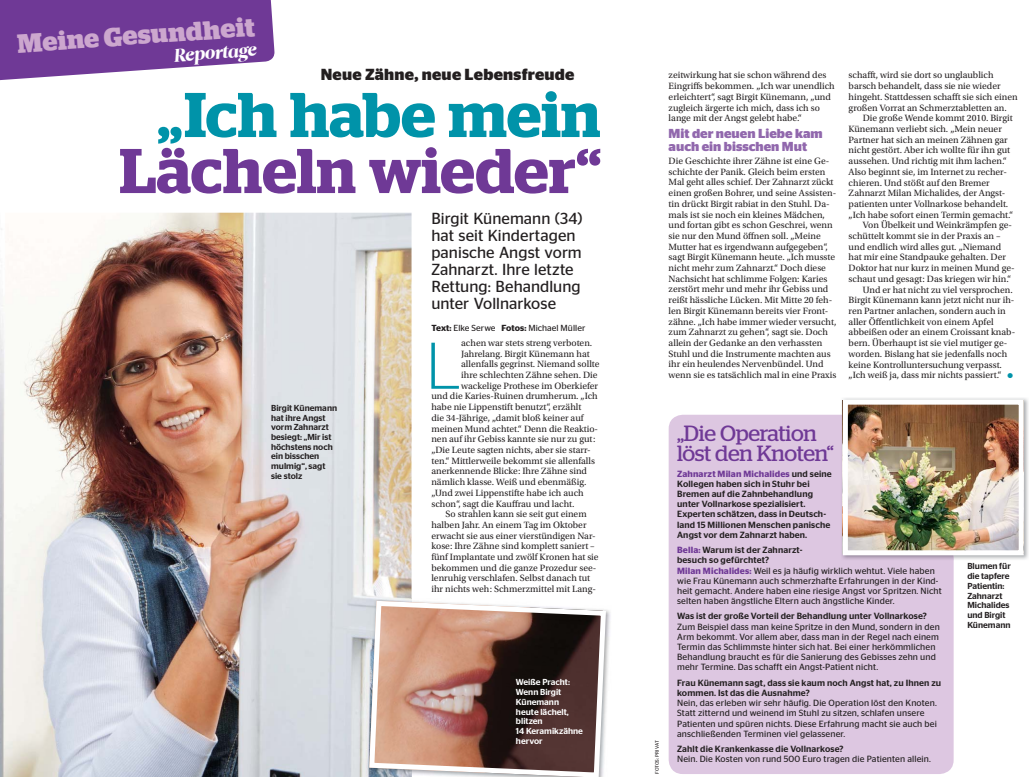
<style>
.page{position:relative;width:1035px;height:777px;background:#fff}
.page>*{position:absolute;margin:0;border:0;box-sizing:border-box;transform-origin:0 0}
.t1{font:300 65.8px "Stag Sans";color:#0093a9}
.t2{font:600 63px "Stag";color:#6f3996}
.t3{font:600 63px "Stag";color:#0093a9}
.t4{font:700 26.3px "Stag";color:#cca7ce}
.t5{font:22px/20px "Stag";letter-spacing:-.01em;color:#6f3996}
.t6{font:italic 18.3px "Leitura Display";color:#fff}
.t7{font:16px/17px "Stag Sans";letter-spacing:.005em;color:#231f20}
.t8{font:700 16px "Stag Sans";letter-spacing:.015em;color:#231f20}
.t9{font:700 13px/13px "Stag Sans";color:#9168ad}
.t10{font:9.6px/10.7px "Utopia Std";color:#231f20}
.t11{font:9px/10.2px "Stag Sans";letter-spacing:.015em;color:#231f20}
.t12{font:500 9px/10.2px "Stag Sans";letter-spacing:.015em;color:#231f20}
.t13{font:8.8px "Stag Sans";letter-spacing:.005em;color:#231f20}
.t14{font:500 8.7px/9.7px "Stag Sans";color:#231f20}
.t15{font:500 8.7px/9.7px "Stag Sans";color:#fff}
.t16{font:5px "Stag Sans";letter-spacing:-.005em;color:#231f20}
.s1{font-weight:600}
.s2{color:#0093a9}
.s3{font-weight:600;color:#6f3996}
.s4{font-weight:500}
</style>
<div class="page">
<div style="left:668px;top:415px;width:285px;height:359px;background:#ddc7e1;border-radius:14px"></div>
<img style="left:0;top:213px;width:411px;height:564px">
<svg style="left:0;top:0;width:275px;height:81px;background:#8152a3"></svg>
<svg style="left:366px;top:598px;width:242px;height:179px;background:#96786f"></svg>
<img style="left:840px;top:398px;width:188px;height:162px">
<img style="left:840px;top:415px;width:113px;height:145px">
<img style="left:849px;top:406px;width:168px;height:143px">
<div style="left:843px;top:400px;width:180px;height:155px;border:5px solid #fff"></div>
<h3 class="t4" style="left:16px;top:28px;width:239px;rotate:-4deg">Meine Gesundheit</h3>
<h3 class="t6" style="left:172px;top:45px;width:85px;rotate:-4deg">Reportage</h3>
<h3 class="t8" style="left:321px;top:65px;width:255px">Neue Zähne, neue Lebensfreude</h3>
<h2 class="t3" style="left:158px;top:78px;width:444px">„Ich habe mein</h2>
<h2 class="t2" style="left:119px;top:134px;width:483px">Lächeln wieder“</h2>
<h3 class="t7" style="left:431px;top:212px;width:152px">Birgit Künemann (34) hat seit Kindertagen panische Angst vorm<br>Zahnarzt. Ihre letzte<br>Rettung: Behandlung unter Vollnarkose</h3>
<p class="t14" style="left:271px;top:404px;width:68px">Birgit Künemann hat ihre Angst vorm Zahnarzt besiegt: „Mir ist höchstens noch ein bisschen mulmig“, sagt sie stolz</p>
<p class="t13" style="left:431px;top:325px;width:156px"><span class="s1">Text:</span> Elke Serwe <span class="s1">Fotos:</span> Michael Müller</p>
<h1 class="t1" style="left:426px;top:330px;width:37px">L</h1>
<p class="t10" style="left:461px;top:338px;width:133px">achen war stets streng verboten.</p>
<p class="t10" style="left:461px;top:349px;width:130px">Jahrelang. Birgit Künemann hat</p>
<p class="t10" style="left:461px;top:360px;width:140px">allenfalls gegrinst. Niemand sollte</p>
<p class="t10" style="left:461px;top:370px;width:138px">ihre schlechten Zähne sehen. Die</p>
<p class="t10" style="left:461px;top:381px;width:138px">wackelige Prothese im Oberkiefer</p>
<p class="t10" style="left:431px;top:392px;width:168px">und die Karies-Ruinen drumherum. „Ich</p>
<p class="t10" style="left:431px;top:403px;width:152px">habe nie Lippenstift benutzt“, erzählt</p>
<p class="t10" style="left:431px;top:413px;width:154px">die 34-Jährige, „damit bloß keiner auf</p>
<p class="t10" style="left:431px;top:424px;width:168px">meinen Mund achtet.“ Denn die Reaktio-</p>
<p class="t10" style="left:431px;top:435px;width:166px">nen auf ihr Gebiss kannte sie nur zu gut:</p>
<p class="t10" style="left:431px;top:445px;width:161px">„Die Leute sagten nichts, aber sie starr-</p>
<p class="t10" style="left:431px;top:456px;width:165px">ten.“ Mittlerweile bekommt sie allenfalls</p>
<p class="t10" style="left:431px;top:467px;width:157px">anerkennende Blicke: Ihre Zähne sind</p>
<p class="t10" style="left:431px;top:477px;width:157px">nämlich klasse. Weiß und ebenmäßig.</p>
<p class="t10" style="left:431px;top:488px;width:154px">„Und zwei Lippenstifte habe ich auch</p>
<p class="t10" style="left:431px;top:499px;width:145px">schon“, sagt die Kauffrau und lacht.</p>
<p class="t10" style="left:445px;top:510px;width:143px">So strahlen kann sie seit gut einem</p>
<p class="t10" style="left:431px;top:520px;width:157px">halben Jahr. An einem Tag im Oktober</p>
<p class="t10" style="left:431px;top:531px;width:166px">erwacht sie aus einer vierstündigen Nar-</p>
<p class="t10" style="left:431px;top:542px;width:165px">kose: Ihre Zähne sind komplett saniert –</p>
<p class="t10" style="left:431px;top:552px;width:169px">fünf Implantate und zwölf Kronen hat sie</p>
<p class="t10" style="left:431px;top:563px;width:166px">bekommen und die ganze Prozedur see-</p>
<p class="t10" style="left:431px;top:574px;width:160px">lenruhig verschlafen. Selbst danach tut</p>
<p class="t10" style="left:431px;top:585px;width:166px">ihr nichts weh: Schmerzmittel mit Lang-</p>
<p class="t15" style="left:516px;top:678px;width:68px">Weiße Pracht:<br>Wenn Birgit<br>Künemann heute lächelt, blitzen<br>14 Keramikzähne hervor</p>
<p class="t10" style="left:668px;top:71px;width:168px">zeitwirkung hat sie schon während des Eingriffs bekommen. „Ich war unendlich erleichtert“, sagt Birgit Künemann, „und zugleich ärgerte ich mich, dass ich so lange mit der Angst gelebt habe.“</p>
<h3 class="t9" style="left:668px;top:127px;width:156px">Mit der neuen Liebe kam auch ein bisschen Mut</h3>
<p class="t10" style="left:668px;top:156px;width:169px">Die Geschichte ihrer Zähne ist eine Ge&shy;schichte der Panik. Gleich beim ersten Mal geht alles schief. Der Zahnarzt zückt einen großen Bohrer, und seine Assisten&shy;tin drückt Birgit rabiat in den Stuhl. Da&shy;mals ist sie noch ein kleines Mädchen, und fortan gibt es schon Geschrei, wenn sie nur den Mund öffnen soll. „Meine Mutter hat es irgendwann aufgegeben“, sagt Birgit Künemann heute. „Ich musste nicht mehr zum Zahnarzt.“ Doch diese Nachsicht hat schlimme Folgen: Karies zerstört mehr und mehr ihr Gebiss und reißt hässliche Lücken. Mit Mitte 20 feh&shy;len Birgit Künemann bereits vier Front&shy;zähne. „Ich habe immer wieder versucht, zum Zahnarzt zu gehen“, sagt sie. Doch allein der Gedanke an den verhassten Stuhl und die Instrumente machten aus ihr ein heulendes Nervenbündel. Und wenn sie es tatsächlich mal in eine Praxis</p>
<p class="t10" style="left:848px;top:71px;width:171px">schafft, wird sie dort so unglaublich barsch behandelt, dass sie nie wieder hingeht. Stattdessen schafft sie sich einen großen Vorrat an Schmerztabletten an.</p>
<p class="t10" style="left:863px;top:114px;width:151px">Die große Wende kommt 2010. Birgit</p>
<p class="t10" style="left:848px;top:124px;width:155px">Künemann verliebt sich. „Mein neuer</p>
<p class="t10" style="left:848px;top:135px;width:160px">Partner hat sich an meinen Zähnen gar</p>
<p class="t10" style="left:848px;top:146px;width:163px">nicht gestört. Aber ich wollte für ihn gut</p>
<p class="t10" style="left:848px;top:157px;width:160px">aussehen. Und richtig mit ihm lachen.“</p>
<p class="t10" style="left:848px;top:167px;width:160px">Also beginnt sie, im Internet zu recher-</p>
<p class="t10" style="left:848px;top:178px;width:143px">chieren. Und stößt auf den Bremer</p>
<p class="t10" style="left:848px;top:189px;width:158px">Zahnarzt Milan Michalides, der Angst-</p>
<p class="t10" style="left:848px;top:199px;width:161px">patienten unter Vollnarkose behandelt.</p>
<p class="t10" style="left:848px;top:210px;width:166px">„Ich habe sofort einen Termin gemacht.“</p>
<p class="t10" style="left:863px;top:221px;width:151px">Von Übelkeit und Weinkrämpfen ge-</p>
<p class="t10" style="left:848px;top:231px;width:153px">schüttelt kommt sie in der Praxis an –</p>
<p class="t10" style="left:848px;top:242px;width:154px">und endlich wird alles gut. „Niemand</p>
<p class="t10" style="left:848px;top:253px;width:159px">hat mir eine Standpauke gehalten. Der</p>
<p class="t10" style="left:848px;top:264px;width:167px">Doktor hat nur kurz in meinen Mund ge-</p>
<p class="t10" style="left:848px;top:274px;width:164px">schaut und gesagt: Das kriegen wir hin.“</p>
<p class="t10" style="left:863px;top:285px;width:152px">Und er hat nicht zu viel versprochen.</p>
<p class="t10" style="left:848px;top:296px;width:167px">Birgit Künemann kann jetzt nicht nur ih-</p>
<p class="t10" style="left:848px;top:306px;width:159px">ren Partner anlachen, sondern auch in</p>
<p class="t10" style="left:848px;top:317px;width:146px">aller Öffentlichkeit von einem Apfel</p>
<p class="t10" style="left:848px;top:328px;width:168px">abbeißen oder an einem Croissant knab-</p>
<p class="t10" style="left:848px;top:338px;width:160px">bern. Überhaupt ist sie viel mutiger ge-</p>
<p class="t10" style="left:848px;top:349px;width:160px">worden. Bislang hat sie jedenfalls noch</p>
<p class="t10" style="left:848px;top:360px;width:155px">keine Kontrolluntersuchung verpasst.</p>
<p class="t10" style="left:848px;top:371px;width:166px">„Ich weiß ja, dass mir nichts passiert.“ <span class="s2">●</span></p>
<p class="t16" style="left:655px;top:774px;width:35px;rotate:-90deg">FOTOS: PRIVAT</p>
<h3 class="t5" style="left:677px;top:423px;width:158px">„Die Operation löst den Knoten“</h3>
<p class="t12" style="left:677px;top:469px;width:156px"><span class="s3">Zahnarzt Milan Michalides</span> und seine Kollegen haben sich in Stuhr bei Bremen auf die Zahnbehandlung unter Vollnarkose spezialisiert.<br>Experten schätzen, dass in Deutsch&shy;land 15 Millionen Menschen panische Angst vor dem Zahnarzt haben.</p>
<p class="t11" style="left:677px;top:546px;width:266px"><span class="s3">Bella:</span> <span class="s4">Warum ist der Zahnarzt-<br>besuch so gefürchtet?<br></span><span class="s3">Milan Michalides:</span> Weil es ja häufig wirklich wehtut. Viele haben wie Frau Künemann auch schmerzhafte Erfahrungen in der Kind&shy;heit gemacht. Andere haben eine riesige Angst vor Spritzen. Nicht selten haben ängstliche Eltern auch ängstliche Kinder.</p>
<p class="t12" style="left:677px;top:612px;width:251px">Was ist der große Vorteil der Behandlung unter Vollnarkose?</p>
<p class="t11" style="left:677px;top:622px;width:264px">Zum Beispiel dass man keine Spritze in den Mund, sondern in den Arm bekommt. Vor allem aber, dass man in der Regel nach einem Termin das Schlimmste hinter sich hat. Bei einer herkömmlichen Behandlung braucht es für die Sanierung des Gebisses zehn und mehr Termine. Das schafft ein Angst-Patient nicht.</p>
<p class="t12" style="left:677px;top:678px;width:266px">Frau Künemann sagt, dass sie kaum noch Angst hat, zu Ihnen zu kommen. Ist das die Ausnahme?</p>
<p class="t11" style="left:677px;top:699px;width:261px">Nein, das erleben wir sehr häufig. Die Operation löst den Knoten.<br>Statt zitternd und weinend im Stuhl zu sitzen, schlafen unsere Patienten und spüren nichts. Diese Erfahrung macht sie auch bei anschließenden Terminen viel gelassener.</p>
<p class="t12" style="left:677px;top:745px;width:168px">Zahlt die Krankenkasse die Vollnarkose?</p>
<p class="t11" style="left:677px;top:755px;width:255px">Nein. Die Kosten von rund 500 Euro tragen die Patienten allein.</p>
<p class="t14" style="left:967px;top:562px;width:45px">Blumen für die tapfere<br>Patientin:<br>Zahnarzt<br>Michalides und Birgit<br>Künemann</p>
</div>
